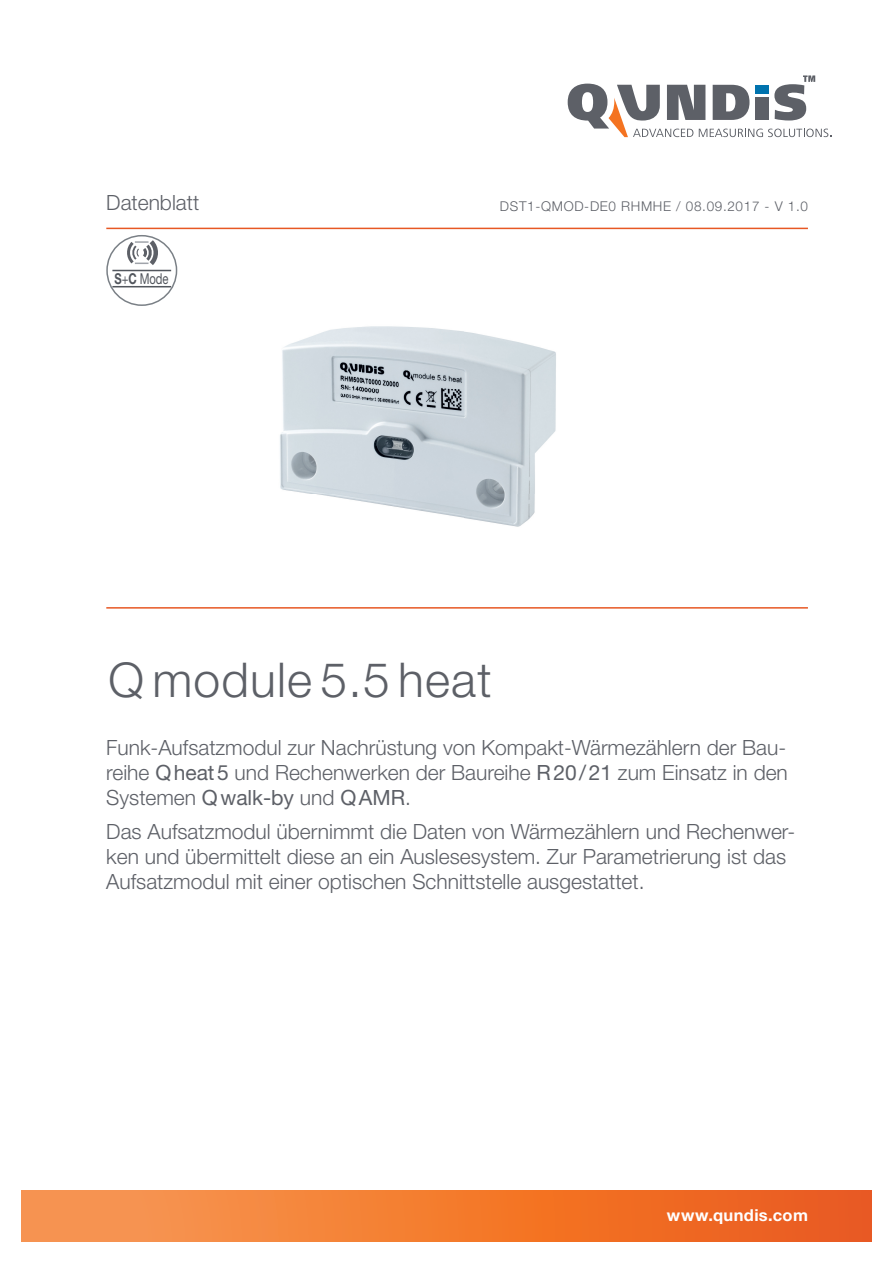
<style>
.page{position:relative;width:893px;height:1263px;background:#fff}
.page>*{position:absolute;margin:0;border:0;box-sizing:border-box;transform-origin:0 0}
.t1{font:300 48px "Helvetica Neue LT Pro";letter-spacing:.025em;color:#5d6067}
.t2{font:300 21px/25.2px "Helvetica Neue LT Pro";color:#5d6067;text-align:justify}
.t3{font:700 16.5px "Helvetica Neue LT Pro";letter-spacing:.02em;color:#fff}
.t4{font:15px "Helvetica Neue LT Pro";color:#52565d;scale:.75 1}
.t5{font:300 13.5px "Helvetica Neue LT Pro";letter-spacing:.05em;color:#5d6067}
.s1{font-weight:700}
.s2{font-weight:400}
</style>
<div class="page">
<img style="left:280px;top:326px;width:276px;height:201px">
<div style="left:106px;top:235px;width:71px;height:71px;border:2px solid #7a8086;border-radius:50%"></div>
<hr style="left:112px;top:270px;width:59px;height:1px;background:#52565d">
<hr style="left:112px;top:286px;width:59px;height:1px;background:#52565d">
<svg style="left:127px;top:235px;width:30px;height:35px"></svg>
<hr style="left:106px;top:607px;width:702px;height:2px;background:#e75824">
<hr style="left:106px;top:228px;width:702px;height:1px;background:#e75824">
<svg style="left:568px;top:75px;width:263px;height:62px"></svg>
<div style="left:21px;top:1191px;width:851px;height:51px;background:linear-gradient(to right,#f99b51,#ec5a16)"></div>
<p class="t2" style="left:106px;top:190px;width:94px">Datenblatt</p>
<p class="t5" style="left:500px;top:198px;width:309px">DST1-QMOD-DE0 RHMHE / 08.09.2017 - V 1.0</p>
<p class="t4" style="left:115px;top:269px;width:73px"><span class="s1">S</span>+<span class="s1">C</span> Mode</p>
<h1 class="t1" style="left:108px;top:651px;width:385px">Q module 5.5 heat</h1>
<p class="t2" style="left:106px;top:734px;width:683px">Funk-Aufsatzmodul zur Nachrüstung von Kompakt-Wärmezählern der Bau&shy;reihe <span class="s2">Q heat 5</span> und Rechenwerken der Baureihe <span class="s2">R 20 / 21</span> zum Einsatz in den Systemen <span class="s2">Q walk-by</span> und <span class="s2">Q AMR</span>.</p>
<p class="t2" style="left:106px;top:818px;width:690px;text-align:left">Das Aufsatzmodul übernimmt die Daten von Wärmezählern und Rechenwer&shy;ken und übermittelt diese an ein Auslesesystem. Zur Parametrierung ist das<br>Aufsatzmodul mit einer optischen Schnittstelle ausgestattet.</p>
<p class="t3" style="left:667px;top:1205px;width:143px">www.qundis.com</p>
</div>
